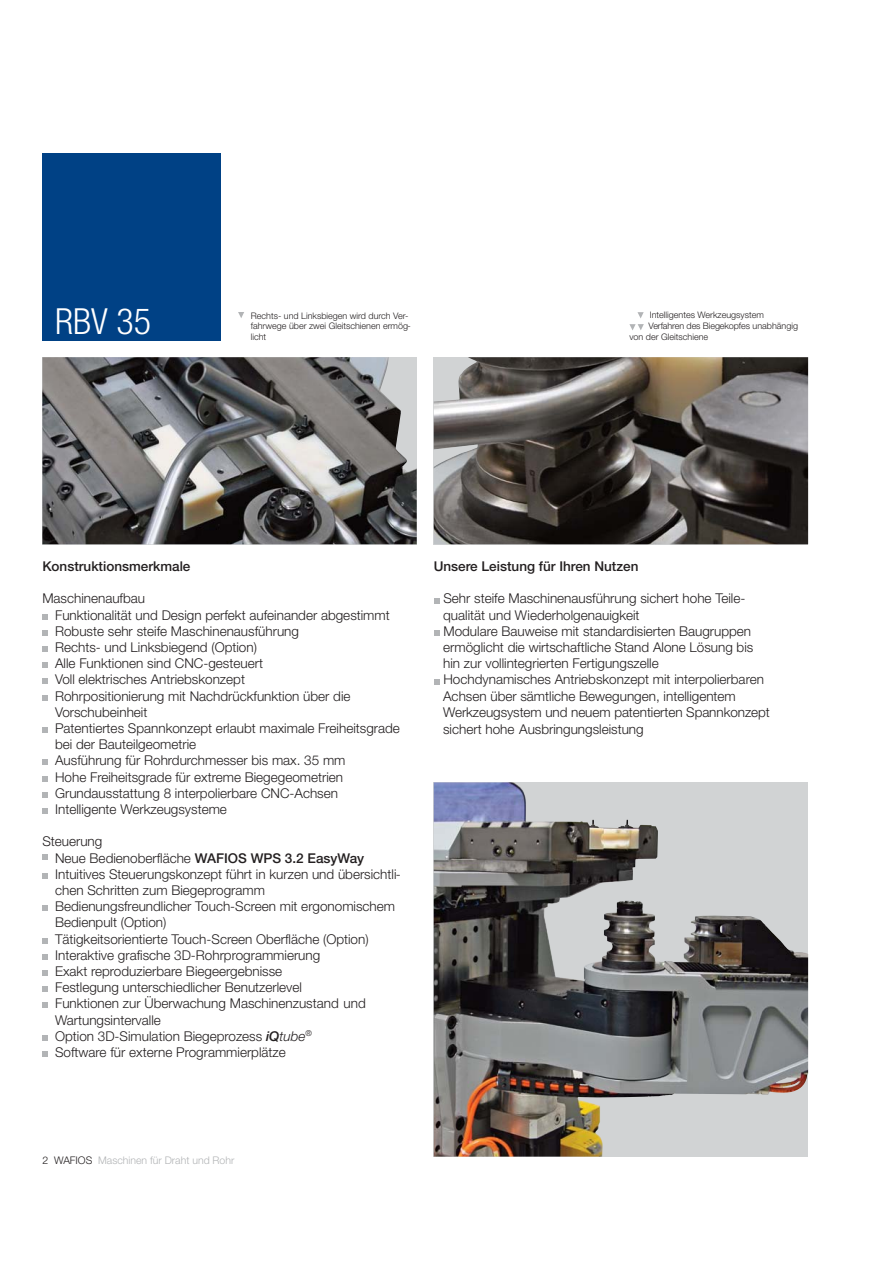
<style>
.page{position:relative;width:893px;height:1263px;background:#fff}
.page>*{position:absolute;margin:0;border:0;box-sizing:border-box;transform-origin:0 0}
.t1{font:300 condensed 36px "Helvetica Neue LT";color:#fff}
.t2{font:300 13.5px/16.2px "Helvetica Neue LT";color:#231f20}
.t3{font:500 13.5px "Helvetica Neue LT";color:#231f20}
.t4{font:300 10.5px "Helvetica Neue LT";color:#b2b4b6}
.t5{font:300 9px/10.8px "Helvetica Neue LT";color:#231f20}
.s1{font-weight:500}
.s2{font-weight:500;font-style:italic}
.s3{font-style:italic}
.s4{color:#231f20}
</style>
<div class="page">
<img style="left:434px;top:357px;width:374px;height:187px">
<svg style="left:42px;top:614px;width:6px;height:6px"></svg>
<svg style="left:434px;top:598px;width:5px;height:6px"></svg>
<svg style="left:434px;top:630px;width:5px;height:6px"></svg>
<svg style="left:434px;top:679px;width:5px;height:6px"></svg>
<svg style="left:42px;top:662px;width:6px;height:6px"></svg>
<svg style="left:42px;top:678px;width:6px;height:6px"></svg>
<svg style="left:42px;top:695px;width:6px;height:5px"></svg>
<svg style="left:42px;top:727px;width:6px;height:6px"></svg>
<svg style="left:42px;top:854px;width:6px;height:6px"></svg>
<svg style="left:42px;top:776px;width:6px;height:5px"></svg>
<svg style="left:42px;top:630px;width:6px;height:6px"></svg>
<svg style="left:42px;top:646px;width:6px;height:6px"></svg>
<svg style="left:42px;top:759px;width:6px;height:6px"></svg>
<svg style="left:42px;top:792px;width:6px;height:6px"></svg>
<svg style="left:42px;top:808px;width:6px;height:6px"></svg>
<svg style="left:42px;top:905px;width:6px;height:6px"></svg>
<svg style="left:42px;top:954px;width:6px;height:6px"></svg>
<svg style="left:42px;top:986px;width:6px;height:6px"></svg>
<svg style="left:42px;top:938px;width:6px;height:6px"></svg>
<svg style="left:42px;top:1035px;width:6px;height:6px"></svg>
<svg style="left:42px;top:873px;width:6px;height:6px"></svg>
<svg style="left:42px;top:970px;width:6px;height:6px"></svg>
<svg style="left:42px;top:1051px;width:6px;height:6px"></svg>
<svg style="left:42px;top:1002px;width:6px;height:6px"></svg>
<svg style="left:238px;top:312px;width:6px;height:6px"></svg>
<svg style="left:637px;top:312px;width:6px;height:6px"></svg>
<svg style="left:629px;top:324px;width:14px;height:6px"></svg>
<img style="left:42px;top:357px;width:375px;height:187px">
<img style="left:434px;top:782px;width:374px;height:375px">
<div style="left:42px;top:153px;width:179px;height:187px;background:#004185"></div>
<h1 class="t1" style="left:55px;top:307px;width:97px">RBV 35</h1>
<p class="t5" style="left:251px;top:311px;width:162px">Rechts- und Linksbiegen wird durch Ver&shy;fahrwege über zwei Gleitschienen ermög&shy;licht</p>
<p class="t5" style="left:649px;top:310px;width:116px">Intelligentes Werkzeugsystem</p>
<p class="t5" style="left:648px;top:321px;width:151px">Verfahren des Biegekopfes unabhängig</p>
<p class="t5" style="left:629px;top:332px;width:80px">von der Gleitschiene</p>
<p class="t3" style="left:42px;top:561px;width:150px">Konstruktionsmerkmale</p>
<p class="t2" style="left:55px;top:592px;width:346px;text-indent:-13px">Maschinenaufbau<br>Funktionalität und Design perfekt aufeinander abgestimmt Robuste sehr steife Maschinenausführung<br>Rechts- und Linksbiegend (Option)<br>Alle Funktionen sind CNC-gesteuert<br>Voll elektrisches Antriebskonzept<br>Rohrpositionierung mit Nachdrückfunktion über die Vorschubeinheit<br>Patentiertes Spannkonzept erlaubt maximale Freiheitsgrade bei der Bauteilgeometrie<br>Ausführung für Rohrdurchmesser bis max. 35 mm<br>Hohe Freiheitsgrade für extreme Biegegeometrien Grundausstattung 8 interpolierbare CNC-Achsen Intelligente Werkzeugsysteme</p>
<p class="t2" style="left:55px;top:835px;width:347px;text-indent:-13px">Steuerung<br>Neue Bedienoberfläche <span class="s1">WAFIOS WPS 3.2 EasyWay </span>Intuitives Steuerungskonzept führt in kurzen und übersichtli&shy;chen Schritten zum Biegeprogramm Bedienungsfreundlicher Touch-Screen mit ergonomischem Bedienpult (Option)<br>Tätigkeitsorientierte Touch-Screen Oberfläche (Option)<br>Interaktive grafische 3D-Rohrprogrammierung<br>Exakt reproduzierbare Biegeergebnisse<br>Festlegung unterschiedlicher Benutzerlevel<br>Funktionen zur Überwachung Maschinenzustand und Wartungsintervalle<br>Option 3D-Simulation Biegeprozess <span class="s2">iQ</span><span class="s3">tube</span><sup>®<br></sup>Software für externe Programmierplätze</p>
<p class="t3" style="left:434px;top:561px;width:206px">Unsere Leistung für Ihren Nutzen</p>
<p class="t2" style="left:443px;top:592px;width:328px">Sehr steife Maschinenausführung sichert hohe Teile&shy;qualität und Wiederholgenauigkeit<br>Modulare Bauweise mit standardisierten Baugruppen ermöglicht die wirtschaftliche Stand Alone Lösung bis hin zur vollintegrierten Fertigungszelle<br>Hochdynamisches Antriebskonzept mit interpolierbaren Achsen über sämtliche Bewegungen, intelligentem Werkzeugsystem und neuem patentierten Spannkonzept sichert hohe Ausbringungsleistung</p>
<p class="t4" style="left:42px;top:1157px;width:193px"><span class="s4">2 WAFIOS</span> Maschinen für Draht und Rohr</p>
</div>
